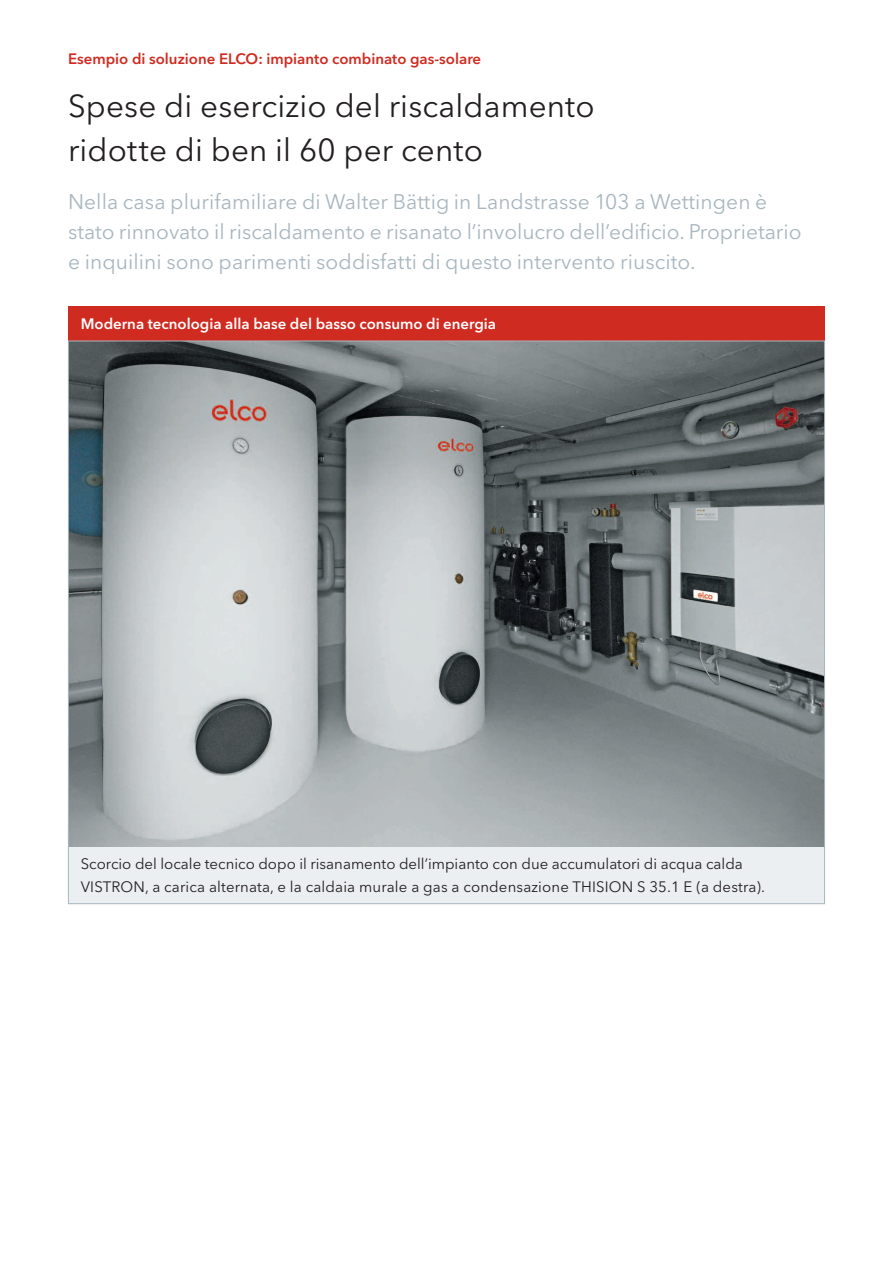
<style>
.page{position:relative;width:893px;height:1263px;background:#fff}
.page>*{position:absolute;margin:0;border:0;box-sizing:border-box;transform-origin:0 0}
.t1{font:31.5px/43.2px "Avenir Next LT Pro";letter-spacing:.005em;color:#231f20}
.t2{font:21px/30px "Avenir Next LT Pro";letter-spacing:.005em;color:#a8b6be}
.t3{font:15px/22.5px "Avenir Next LT Pro";color:#231f20}
.t4{font:600 15px "Avenir Next LT Pro";color:#cf2b21}
.t5{font:600 15px "Avenir Next LT Pro";color:#fff}
</style>
<div class="page">
<img style="left:70px;top:343px;width:753px;height:504px">
<div style="left:68px;top:307px;width:757px;height:34px;background:#cf2b21"></div>
<div style="left:68px;top:847px;width:757px;height:56px;background:#ebeff1"></div>
<p class="t4" style="left:68px;top:54px;width:415px">Esempio di soluzione ELCO: impianto combinato gas-solare</p>
<h1 class="t1" style="left:68px;top:88px;width:528px">Spese di esercizio del riscaldamento ridotte di ben il 60 per cento</h1>
<p class="t2" style="left:68px;top:189px;width:735px">Nella casa plurifamiliare di Walter Bättig in Landstrasse 103 a Wettingen è stato rinnovato il riscaldamento e risanato l’involucro dell’edificio. Proprietario e inquilini sono parimenti soddisfatti di questo intervento riuscito.</p>
<p class="t5" style="left:81px;top:319px;width:417px">Moderna tecnologia alla base del basso consumo di energia</p>
<p class="t3" style="left:81px;top:855px;width:686px">Scorcio del locale tecnico dopo il risanamento dell’impianto con due accumulatori di acqua calda<br>VISTRON, a carica alternata, e la caldaia murale a gas a condensazione THISION S 35.1 E (a destra).</p>
</div>
